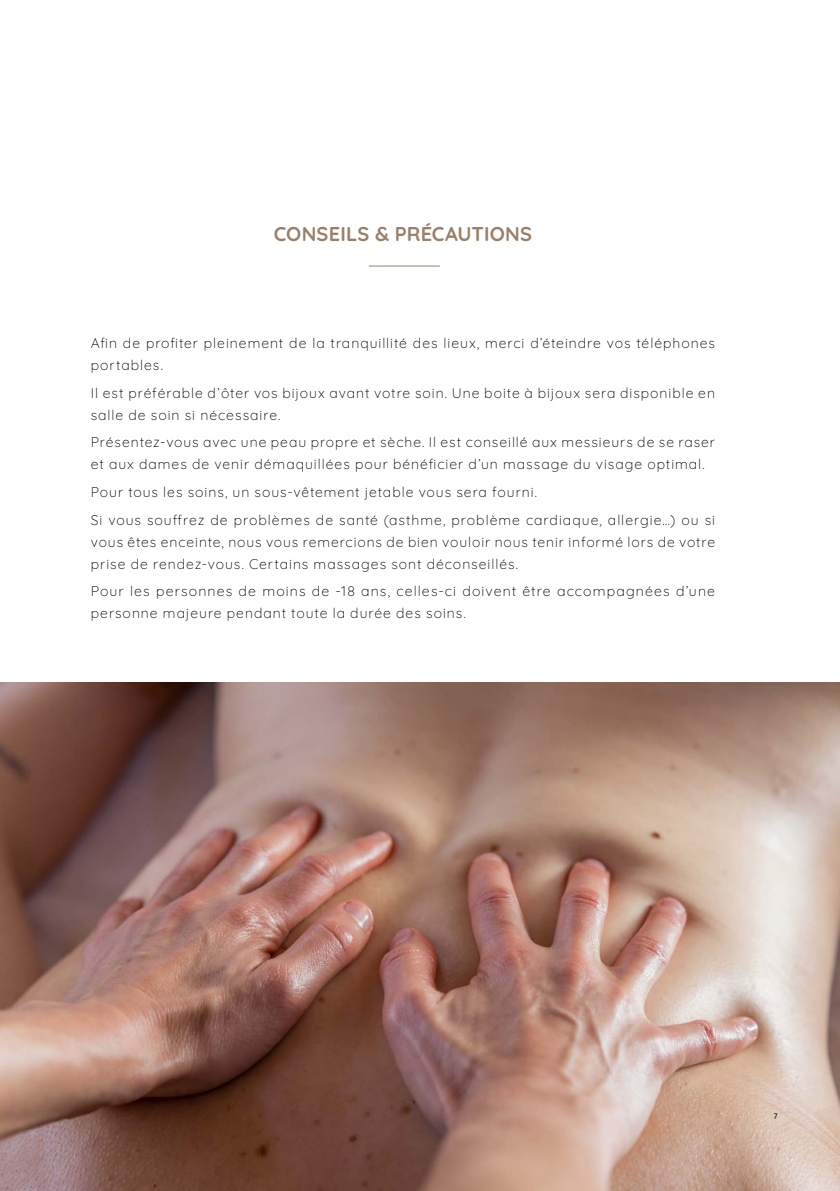
<style>
.page{position:relative;width:840px;height:1191px;background:#fff}
.page>*{position:absolute;margin:0;border:0;box-sizing:border-box;transform-origin:0 0}
.t1{font:700 20px "Quicksand";letter-spacing:.01em;color:#9a8069}
.t2{font:300 14px/22px "Quicksand";letter-spacing:.07em;color:#000}
.t3{font:500 8px "Quicksand";color:#000}
</style>
<div class="page">
<img style="left:0;top:682px;width:839px;height:509px">
<hr style="left:369px;top:265px;width:70px;height:1px;background:#9a8069">
<h1 class="t1" style="left:274px;top:218px;width:259px">CONSEILS &amp; PRÉCAUTIONS</h1>
<p class="t2" style="left:91px;top:331px;width:625px">Afin de profiter pleinement de la tranquillité des lieux, merci d’éteindre vos téléphones portables.</p>
<p class="t2" style="left:91px;top:380px;width:625px">Il est préférable d’ôter vos bijoux avant votre soin. Une boite à bijoux sera disponible en salle de soin si nécessaire.</p>
<p class="t2" style="left:91px;top:430px;width:625px">Présentez-vous avec une peau propre et sèche. Il est conseillé aux messieurs de se raser et aux dames de venir démaquillées pour bénéficier d’un massage du visage optimal.</p>
<p class="t2" style="left:91px;top:477px;width:625px;line-height:27.6px">Pour tous les soins, un sous-vêtement jetable vous sera fourni.<br>Si vous souffrez de problèmes de santé (asthme, problème cardiaque, allergie…) ou si</p>
<p class="t2" style="left:91px;top:529px;width:625px">vous êtes enceinte, nous vous remercions de bien vouloir nous tenir informé lors de votre prise de rendez-vous. Certains massages sont déconseillés.</p>
<p class="t2" style="left:91px;top:579px;width:625px">Pour les personnes de moins de -18 ans, celles-ci doivent être accompagnées d’une personne majeure pendant toute la durée des soins.</p>
<p class="t3" style="left:772px;top:1110px;width:6px">7</p>
</div>
